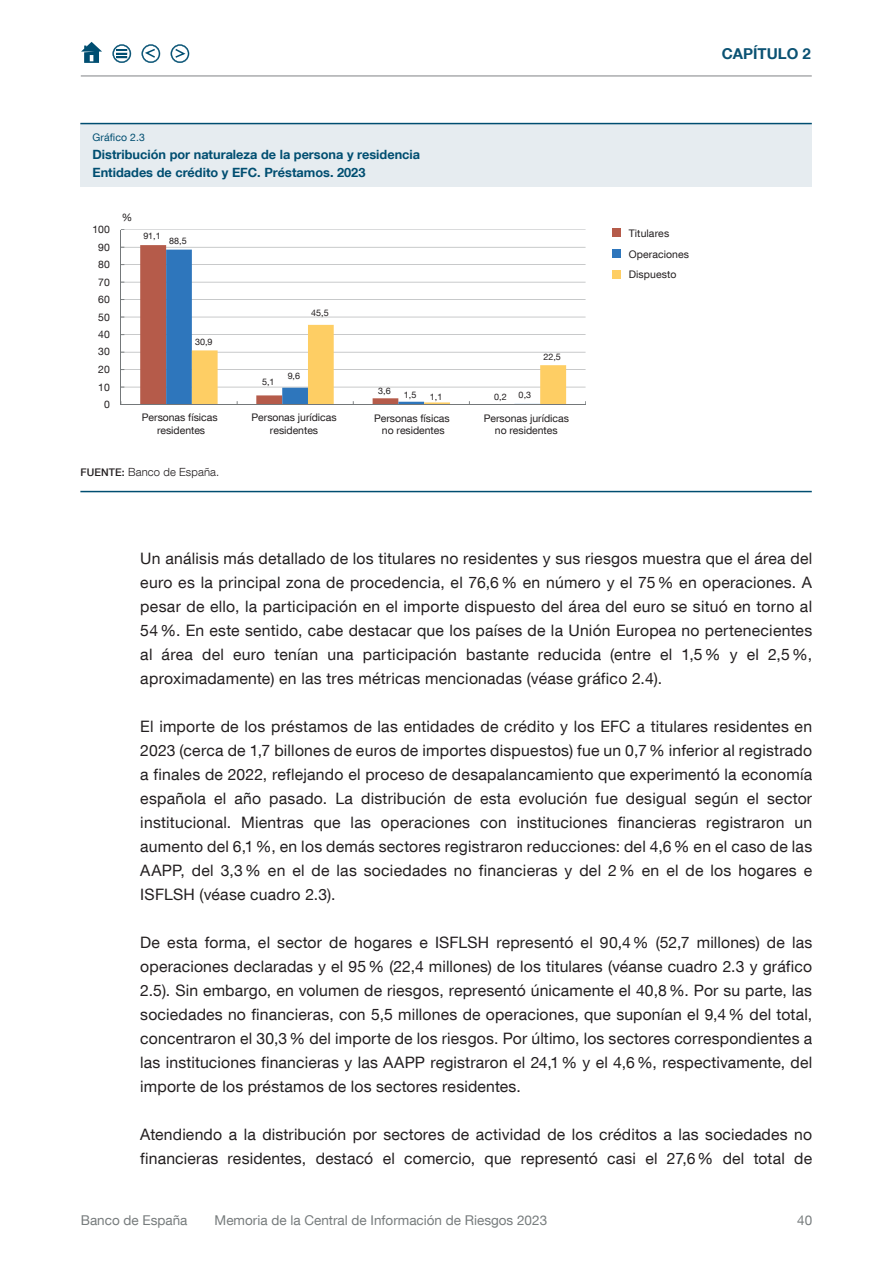
<style>
.page{position:relative;width:893px;height:1263px;background:#fff}
.page>*{position:absolute;margin:0;border:0;box-sizing:border-box;transform-origin:0 0}
.Texto_capítulo{font:15.75px/24px "Bd E Neue Helvetica";letter-spacing:.01em;color:#231f20;text-align:justify}
.t1{font:700 15px "Bd E Neue Helvetica";color:#0b5273}
.t2{font:13.5px "Bd E Neue Helvetica";color:#777c7d}
.t3{font:700 12.75px/18px "Bd E Neue Helvetica";color:#004e71}
.t4{font:300 11.25px "Bd E Neue Helvetica";letter-spacing:.01em;color:#231f20}
.t5{font:10.5px/12.6px "Bd E Neue Helvetica";color:#231f20;text-align:center}
.t6{font:10.5px "Bd E Neue Helvetica";letter-spacing:.01em;color:#004e71}
.t7{font:9px "Bd E Neue Helvetica";letter-spacing:.005em;color:#231f20}
.s1{font-weight:500;font-size:10.5px}
</style>
<div class="page">
<hr style="left:80px;top:491px;width:732px;height:1px;background:#004e71">
<div style="left:612px;top:250px;width:8px;height:8px;background:#2e76bc"></div>
<div style="left:612px;top:270px;width:8px;height:9px;background:#fece64"></div>
<div style="left:612px;top:229px;width:8px;height:8px;background:#b55b4a"></div>
<hr style="left:121px;top:387px;width:465px;height:1px;background:#9a9d9e">
<hr style="left:121px;top:369px;width:465px;height:1px;background:#9a9d9e">
<hr style="left:121px;top:352px;width:465px;height:1px;background:#9a9d9e">
<hr style="left:121px;top:334px;width:465px;height:1px;background:#9a9d9e">
<hr style="left:121px;top:317px;width:465px;height:1px;background:#9a9d9e">
<hr style="left:121px;top:299px;width:465px;height:1px;background:#9a9d9e">
<hr style="left:121px;top:282px;width:465px;height:1px;background:#9a9d9e">
<hr style="left:121px;top:264px;width:465px;height:1px;background:#9a9d9e">
<hr style="left:121px;top:247px;width:465px;height:1px;background:#9a9d9e">
<hr style="left:121px;top:229px;width:465px;height:1px;background:#9a9d9e">
<svg style="left:140px;top:245px;width:374px;height:159px;fill:#b55b4a"></svg>
<svg style="left:166px;top:250px;width:374px;height:154px"></svg>
<hr style="left:121px;top:230px;width:1px;height:175px;background:#74787a">
<hr style="left:121px;top:404px;width:465px;height:1px;background:#74787a">
<svg style="left:192px;top:325px;width:374px;height:79px"></svg>
<div style="left:80px;top:124px;width:732px;height:63px;background:#e6ecf0"></div>
<hr style="left:80px;top:123px;width:732px;height:1px;background:#004e71">
<svg style="left:81px;top:42px;width:21px;height:21px"></svg>
<svg style="left:171px;top:44px;width:18px;height:19px"></svg>
<svg style="left:142px;top:44px;width:18px;height:19px"></svg>
<hr style="left:81px;top:76px;width:731px;height:1px;background:#808285">
<svg style="left:113px;top:44px;width:18px;height:19px"></svg>
<p class="t6" style="left:92px;top:131px;width:54px">Gráfico 2.3</p>
<p class="t3" style="left:92px;top:145px;width:329px">Distribución por naturaleza de la persona y residencia<br>Entidades de crédito y EFC. Préstamos. 2023</p>
<p class="t5" style="left:92px;top:223px;width:19px">100</p>
<p class="t5" style="left:98px;top:240px;width:13px">90</p>
<p class="t5" style="left:98px;top:258px;width:13px">80</p>
<p class="t5" style="left:98px;top:275px;width:13px">70</p>
<p class="t5" style="left:98px;top:293px;width:13px">60</p>
<p class="t5" style="left:98px;top:310px;width:13px">50</p>
<p class="t5" style="left:98px;top:328px;width:13px">40</p>
<p class="t5" style="left:98px;top:345px;width:13px">30</p>
<p class="t5" style="left:98px;top:363px;width:13px">20</p>
<p class="t5" style="left:98px;top:380px;width:13px">10</p>
<p class="t5" style="left:104px;top:398px;width:7px">0</p>
<p class="t5" style="left:122px;top:210px;width:12px">%</p>
<p class="t7" style="left:143px;top:231px;width:19px">91,1</p>
<p class="t7" style="left:169px;top:235px;width:19px">88,5</p>
<p class="t7" style="left:195px;top:336px;width:19px">30,9</p>
<p class="t7" style="left:311px;top:307px;width:19px">45,5</p>
<p class="t7" style="left:262px;top:376px;width:14px">5,1</p>
<p class="t7" style="left:288px;top:370px;width:14px">9,6</p>
<p class="t7" style="left:378px;top:385px;width:14px">3,6</p>
<p class="t7" style="left:404px;top:389px;width:14px">1,5</p>
<p class="t7" style="left:519px;top:389px;width:14px">0,3</p>
<p class="t7" style="left:430px;top:391px;width:14px">1,1</p>
<p class="t7" style="left:494px;top:391px;width:14px">0,2</p>
<p class="t7" style="left:543px;top:351px;width:19px">22,5</p>
<p class="t5" style="left:142px;top:411px;width:77px">Personas físicas residentes</p>
<p class="t5" style="left:251px;top:411px;width:87px">Personas jurídicas residentes</p>
<p class="t5" style="left:374px;top:411px;width:77px">Personas físicas no residentes</p>
<p class="t5" style="left:484px;top:411px;width:87px">Personas jurídicas no residentes</p>
<p class="t4" style="left:80px;top:465px;width:140px"><span class="s1">FUENTE:</span> Banco de España.</p>
<p class="t1" style="left:722px;top:44px;width:91px">CAPÍTULO 2</p>
<p class="t5" style="left:629px;top:226px;width:42px">Titulares</p>
<p class="t5" style="left:629px;top:243px;width:62px;line-height:20.7px;text-align:left">Operaciones<br>Dispuesto</p>
<p class="Texto_capítulo" style="left:140px;top:546px;width:673px">Un análisis más detallado de los titulares no residentes y sus riesgos muestra que el área del euro es la principal zona de procedencia, el 76,6% en número y el 75% en operaciones. A pesar de ello, la participación en el importe dispuesto del área del euro se situó en torno al 54%. En este sentido, cabe destacar que los países de la Unión Europea no pertenecientes al área del euro tenían una participación bastante reducida (entre el 1,5% y el 2,5%, aproximadamente) en las tres métricas mencionadas (véase gráfico 2.4).</p>
<p class="Texto_capítulo" style="left:140px;top:714px;width:673px">El importe de los préstamos de las entidades de crédito y los EFC a titulares residentes en 2023 (cerca de 1,7 billones de euros de importes dispuestos) fue un 0,7% inferior al registrado a finales de 2022, reflejando el proceso de desapalancamiento que experimentó la economía española el año pasado. La distribución de esta evolución fue desigual según el sector institucional. Mientras que las operaciones con instituciones financieras registraron un aumento del 6,1%, en los demás sectores registraron reducciones: del 4,6% en el caso de las AAPP, del 3,3% en el de las sociedades no financieras y del 2% en el de los hogares e ISFLSH (véase cuadro 2.3).</p>
<p class="Texto_capítulo" style="left:140px;top:930px;width:673px">De esta forma, el sector de hogares e ISFLSH representó el 90,4% (52,7 millones) de las operaciones declaradas y el 95% (22,4 millones) de los titulares (véanse cuadro 2.3 y gráfico 2.5). Sin embargo, en volumen de riesgos, representó únicamente el 40,8%. Por su parte, las sociedades no financieras, con 5,5 millones de operaciones, que suponían el 9,4% del total, concentraron el 30,3% del importe de los riesgos. Por último, los sectores correspondientes a las instituciones financieras y las AAPP registraron el 24,1% y el 4,6%, respectivamente, del importe de los préstamos de los sectores residentes.</p>
<p class="Texto_capítulo" style="left:140px;top:1122px;width:673px">Atendiendo a la distribución por sectores de actividad de los créditos a las sociedades no financieras residentes, destacó el comercio, que representó casi el 27,6% del total de</p>
<p class="t2" style="left:81px;top:1212px;width:108px">Banco de España</p>
<p class="t2" style="left:215px;top:1212px;width:334px">Memoria de la Central de Información de Riesgos 2023</p>
<p class="t2" style="left:797px;top:1212px;width:17px">40</p>
</div>
